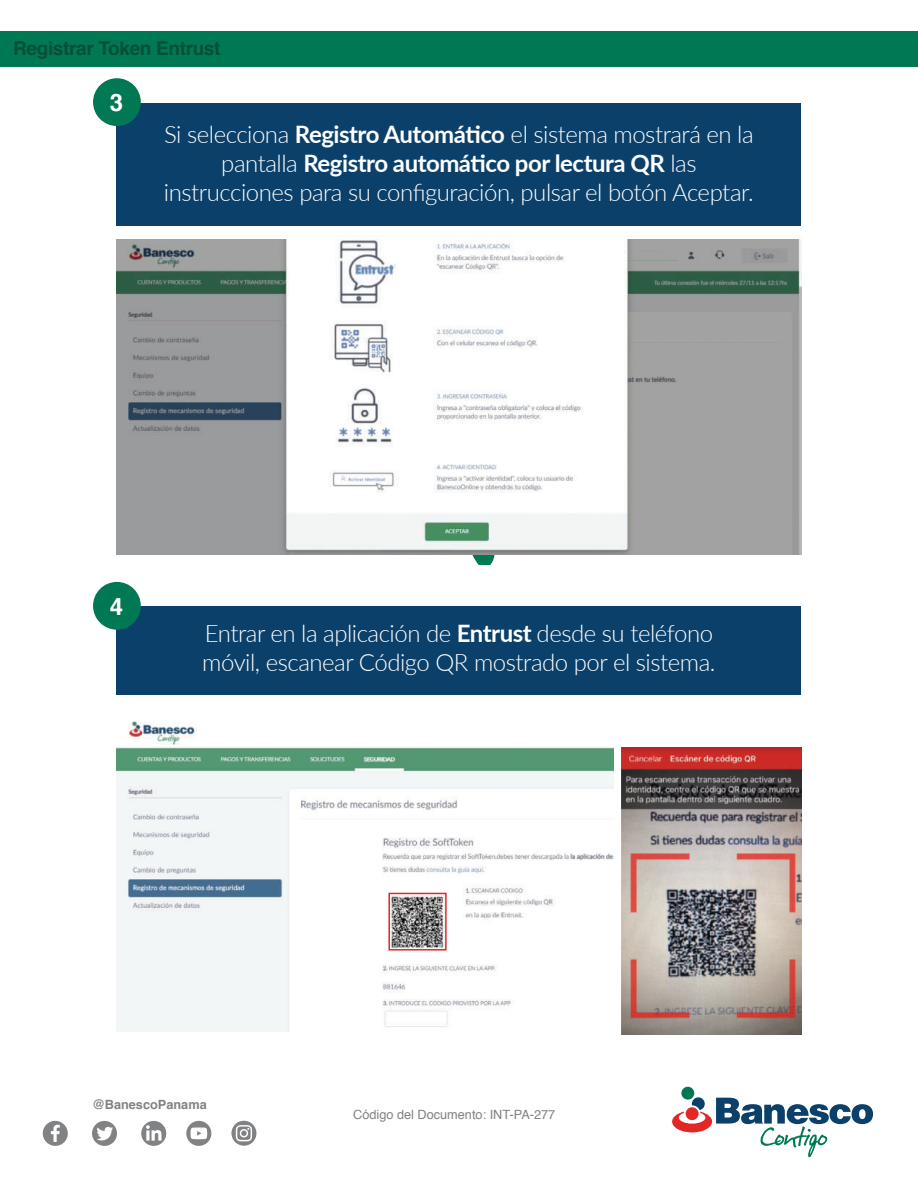
<style>
.page{position:relative;width:918px;height:1188px;background:#fff}
.page>*{position:absolute;margin:0;border:0;box-sizing:border-box;transform-origin:0 0}
.t1{font:300 24px/28.8px "Lato";letter-spacing:-.02em;color:#fff;text-align:center}
.t2{font:700 24px "Helvetica";color:#fff}
.t3{font:700 19.05px "Helvetica";letter-spacing:-.02em;color:#084f36}
.t4{font:12.75px "Helvetica";color:#808284}
.t5{font:700 12.75px "Helvetica";color:#808284}
.s1{font-weight:700}
</style>
<div class="page">
<div style="left:681px;top:1087px;width:13px;height:13px;background:#007854;border-radius:50%"></div>
<svg style="left:672px;top:1097px;width:201px;height:60px"></svg>
<svg style="left:43px;top:1121px;width:25px;height:25px"></svg>
<svg style="left:141px;top:1121px;width:25px;height:25px"></svg>
<svg style="left:92px;top:1121px;width:25px;height:25px"></svg>
<svg style="left:186px;top:1121px;width:25px;height:25px"></svg>
<svg style="left:231px;top:1121px;width:26px;height:25px"></svg>
<div style="left:0;top:31px;width:918px;height:35px;background:#007854"></div>
<div style="left:117px;top:103px;width:684px;height:123px;background:#0b406a"></div>
<div style="left:93px;top:78px;width:48px;height:48px;background:#007854;border-radius:50%"></div>
<svg style="left:472px;top:555px;width:23px;height:10px"></svg>
<div style="left:117px;top:607px;width:684px;height:88px;background:#0b406a"></div>
<div style="left:93px;top:582px;width:48px;height:48px;background:#007854;border-radius:50%"></div>
<img style="left:117px;top:721px;width:496px;height:311px">
<div style="left:388px;top:893px;width:59px;height:58px;border:2px solid #e22725"></div>
<img style="left:621px;top:747px;width:180px;height:288px">
<div style="left:551px;top:725px;width:78px;height:15px;background:#fff"></div>
<img style="left:117px;top:240px;width:684px;height:315px">
<img style="left:627px;top:250px;width:51px;height:11px">
<p class="t3" style="left:13px;top:33px;width:209px">Registrar Token Entrust</p>
<p class="t2" style="left:110px;top:83px;width:15px">3</p>
<p class="t1" style="left:164px;top:119px;width:591px">Si selecciona <span class="s1">Registro Automático</span> el sistema mostrará en la pantalla <span class="s1">Registro automático por lectura QR</span> las instrucciones para su configuración, pulsar el botón Aceptar.</p>
<p class="t2" style="left:110px;top:587px;width:15px">4</p>
<p class="t1" style="left:202px;top:618px;width:515px;text-align:left">Entrar en la aplicación de <span class="s1">Entrust</span> desde su teléfono móvil, escanear Código QR mostrado por el sistema.</p>
<p class="t5" style="left:92px;top:1094px;width:116px">@BanescoPanama</p>
<p class="t4" style="left:353px;top:1105px;width:204px">Código del Documento: INT-PA-277</p>
</div>
